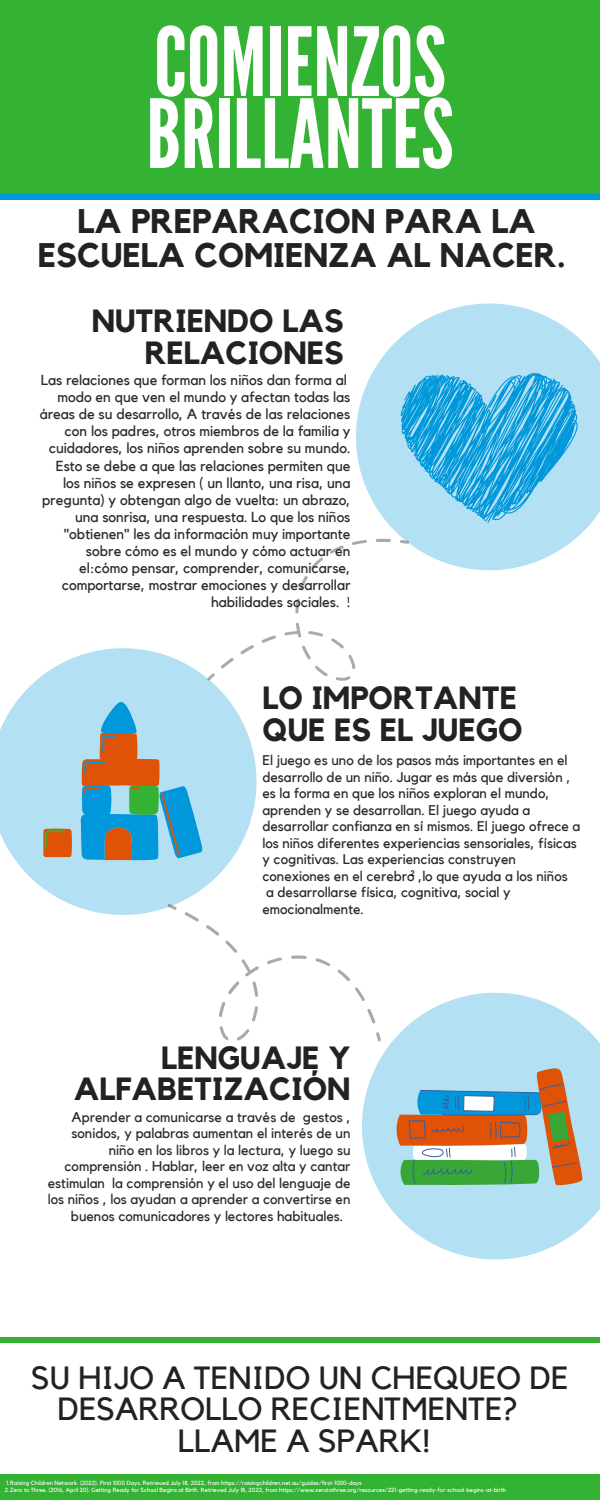
<style>
.page{position:relative;width:600px;height:1500px;background:#fff}
.page>*{position:absolute;margin:0;border:0;box-sizing:border-box;transform-origin:0 0}
.t1{font:95px/72px "League Gothic";color:#fff}
.t2{font:700 34px/33.8px "Kollektif";color:#222;text-align:center}
.t3{font:700 32px/31.5px "Kollektif";color:#222;text-align:right}
.t4{font:32px "Kollektif";color:#222}
.t5{font:14.5px/17.1px "Kollektif";color:#2b2b2b;text-align:right}
.t6{font:14px/16.5px "Kollektif";color:#2b2b2b}
.t7{font:8px "Kollektif";color:#000}
.t8{font:6px/7px "Kollektif";color:#fff}
</style>
<div class="page">
<div style="left:0;top:0;width:600px;height:194px;background:#34b233"></div>
<div style="left:0;top:1475px;width:600px;height:25px;background:#34b233"></div>
<div style="left:0;top:194px;width:600px;height:6px;background:#0098db"></div>
<div style="left:0;top:1337px;width:600px;height:6px;background:#34b233"></div>
<svg style="left:0;top:648px;width:257px;height:267px;fill:#b4e0f4"></svg>
<svg style="left:362px;top:993px;width:238px;height:266px;fill:#b4e0f4"></svg>
<svg style="left:373px;top:1032px;width:11px;height:10px"></svg>
<svg style="left:291px;top:955px;width:16px;height:4px"></svg>
<svg style="left:184px;top:911px;width:15px;height:11px"></svg>
<svg style="left:315px;top:958px;width:53px;height:44px"></svg>
<svg style="left:363px;top:1008px;width:17px;height:16px"></svg>
<svg style="left:206px;top:925px;width:76px;height:116px"></svg>
<svg style="left:167px;top:903px;width:10px;height:8px"></svg>
<svg style="left:356px;top:303px;width:244px;height:267px;fill:#b4e0f4"></svg>
<svg style="left:399px;top:537px;width:11px;height:10px"></svg>
<svg style="left:299px;top:545px;width:45px;height:45px"></svg>
<svg style="left:352px;top:535px;width:16px;height:15px"></svg>
<svg style="left:240px;top:645px;width:14px;height:11px"></svg>
<svg style="left:375px;top:533px;width:17px;height:15px"></svg>
<svg style="left:261px;top:635px;width:15px;height:8px"></svg>
<svg style="left:295px;top:598px;width:5px;height:16px"></svg>
<svg style="left:284px;top:622px;width:72px;height:59px"></svg>
<svg style="left:206px;top:657px;width:28px;height:24px"></svg>
<svg style="left:395px;top:1067px;width:189px;height:118px"></svg>
<svg style="left:400px;top:373px;width:178px;height:150px"></svg>
<svg style="left:43px;top:702px;width:159px;height:158px"></svg>
<h1 class="t1" style="left:146px;top:29px;width:309px">COMIENZOS<br>BRILLANTES</h1>
<h2 class="t2" style="left:38px;top:206px;width:529px">LA PREPARACION PARA LA<br>ESCUELA COMIENZA AL NACER.</h2>
<h3 class="t3" style="left:92px;top:307px;width:253px">NUTRIENDO LAS<br>RELACIONES</h3>
<p class="t5" style="left:40px;top:372px;width:312px">Las relaciones que forman los niños dan forma al modo en que ven el mundo y afectan todas las áreas de su desarrollo, A través de las relaciones con los padres, otros miembros de la familia y cuidadores, los niños aprenden sobre su mundo.<br>Esto se debe a que las relaciones permiten que los niños se expresen ( un llanto, una risa, una pregunta) y obtengan algo de vuelta: un abrazo, una sonrisa, una respuesta. Lo que los niños "obtienen" les da información muy importante sobre cómo es el mundo y cómo actuar en el:cómo pensar, comprender, comunicarse, comportarse, mostrar emociones y desarrollar habilidades sociales. .</p>
<p class="t7" style="left:347px;top:596px;width:4px">1</p>
<h3 class="t3" style="left:262px;top:684px;width:262px;text-align:left">LO IMPORTANTE<br>QUE ES EL JUEGO</h3>
<p class="t6" style="left:262px;top:753px;width:319px">El juego es uno de los pasos más importantes en el desarrollo de un niño. Jugar es más que diversión , es la forma en que los niños exploran el mundo, aprenden y se desarrollan. El juego ayuda a desarrollar confianza en sí mismos. El juego ofrece a los niños diferentes experiencias sensoriales, físicas y cognitivas. Las experiencias construyen conexiones en el cerebro ,lo que ayuda a los niños<br>a desarrollarse física, cognitiva, social y emocionalmente.</p>
<p class="t7" style="left:411px;top:869px;width:6px">2</p>
<h3 class="t3" style="left:74px;top:1043px;width:278px">LENGUAJE Y<br>ALFABETIZACIÓN</h3>
<p class="t6" style="left:72px;top:1109px;width:280px">Aprender a comunicarse a través de gestos ,</p>
<p class="t6" style="left:72px;top:1126px;width:280px">sonidos, y palabras aumentan el interés de un</p>
<p class="t6" style="left:109px;top:1142px;width:243px">niño en los libros y la lectura, y luego su</p>
<p class="t6" style="left:65px;top:1159px;width:288px">comprensión . Hablar, leer en voz alta y cantar</p>
<p class="t6" style="left:48px;top:1175px;width:304px">estimulan la comprensión y el uso del lenguaje de</p>
<p class="t6" style="left:48px;top:1192px;width:304px">los niños , los ayudan a aprender a convertirse en</p>
<p class="t6" style="left:71px;top:1208px;width:274px">buenos comunicadores y lectores habituales.</p>
<h3 class="t4" style="left:31px;top:1363px;width:539px">SU HIJO A TENIDO UN CHEQUEO DE</h3>
<h3 class="t4" style="left:57px;top:1394px;width:462px">DESARROLLO RECIENTMENTE?</h3>
<h3 class="t4" style="left:178px;top:1426px;width:254px">LLAME A SPARK!</h3>
<p class="t8" style="left:5px;top:1480px;width:503px">1.Raising Children Network. (2022). First 1000 Days. Retrieved July 18, 2022, from https://raisingchildren.net.au/guides/first-1000-days<br>2.Zero to Three. (2016, April 20). Getting Ready for School Begins at Birth. Retrieved July 18, 2022, from https://www.zerotothree.org/resources/221-getting-ready-for-school-begins-at-birth</p>
</div>
